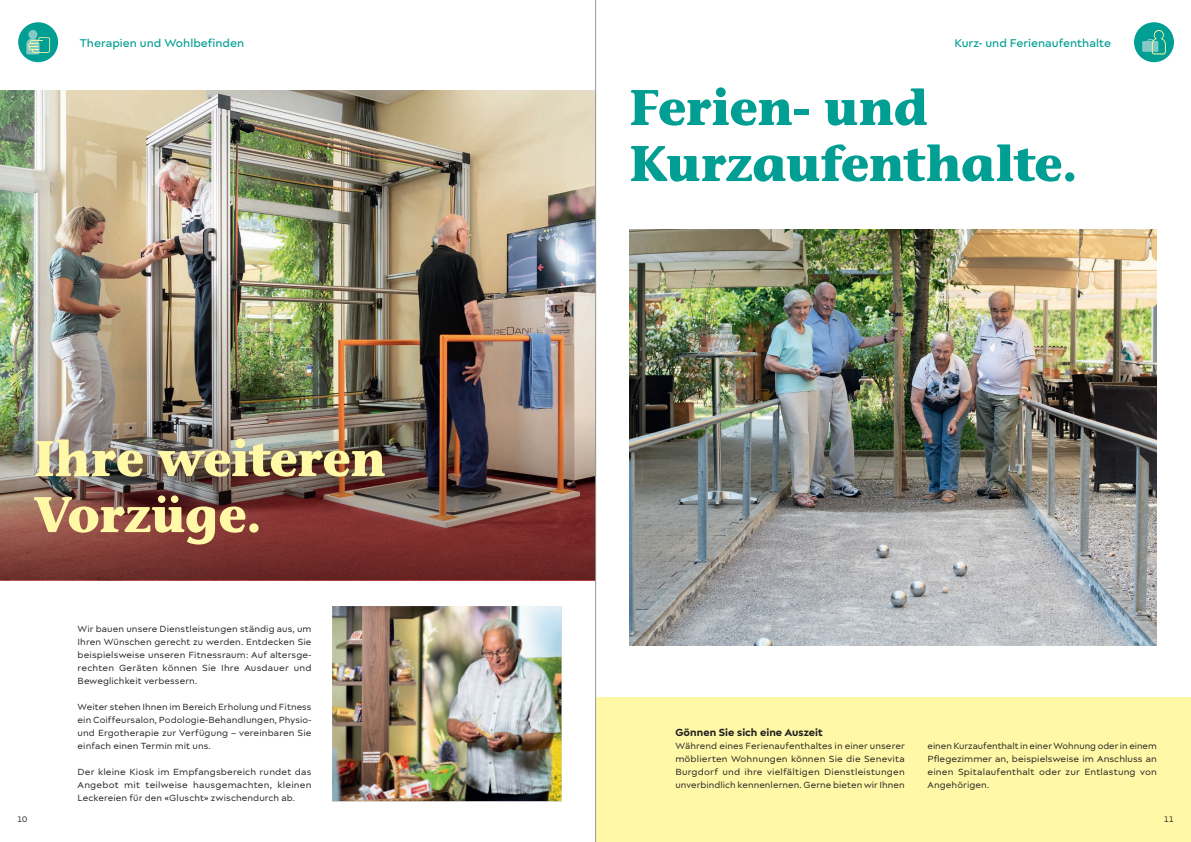
<style>
.page{position:relative;width:1191px;height:842px;background:#fff}
.page>*{position:absolute;margin:0;border:0;box-sizing:border-box;transform-origin:0 0}
.t1{font:700 50px/56px "Stone Informal ITC Pro";letter-spacing:-.005em;color:#009e93}
.t2{font:700 50px/56px "Stone Informal ITC Pro";letter-spacing:-.005em;color:#fff8a6}
.t3{font:500 12px "Matteo";color:#009e93}
.Untertitel{font:700 11px "Matteo";letter-spacing:.005em;color:#231f20}
.Lauftext_Block{font:9.5px/13px "Matteo";letter-spacing:.01em;color:#231f20;text-align:justify}
.t4{font:8.5px "Matteo";color:#231f20}
</style>
<div class="page">
<div style="left:596px;top:697px;width:595px;height:145px;background:#fff8a6"></div>
<img style="left:0;top:91px;width:595px;height:324px">
<img style="left:629px;top:229px;width:528px;height:416px">
<img style="left:0;top:415px;width:595px;height:165px">
<div style="left:1134px;top:22px;width:40px;height:40px;background:#009e93;border-radius:50%"></div>
<svg style="left:1142px;top:30px;width:23px;height:24px"></svg>
<div style="left:18px;top:22px;width:40px;height:40px;background:#009e93;border-radius:50%"></div>
<svg style="left:26px;top:30px;width:24px;height:24px"></svg>
<img style="left:332px;top:606px;width:229px;height:195px">
<hr style="left:595px;top:0;width:1px;height:842px;background:#939598">
<p class="t3" style="left:80px;top:36px;width:166px">Therapien und Wohlbefinden</p>
<p class="t2" style="left:34px;top:431px;width:353px">Ihre weiteren<br>Vorzüge.</p>
<p class="Lauftext_Block" style="left:78px;top:622px;width:235px">Wir bauen unsere Dienstleistungen ständig aus, um Ihren Wünschen gerecht zu werden. Entdecken Sie beispielsweise unseren Fitnessraum: Auf altersge&shy;rechten Geräten können Sie Ihre Ausdauer und Beweglichkeit verbessern.</p>
<p class="Lauftext_Block" style="left:78px;top:700px;width:235px">Weiter stehen Ihnen im Bereich Erholung und Fitness ein Coiffeursalon, Podologie-Behandlungen, Physio&shy;und Ergotherapie zur Verfügung – vereinbaren Sie einfach einen Termin mit uns.</p>
<p class="Lauftext_Block" style="left:78px;top:765px;width:235px">Der kleine Kiosk im Empfangsbereich rundet das Angebot mit teilweise hausgemachten, kleinen Leckereien für den «Gluscht» zwischendurch ab.</p>
<p class="t3" style="left:954px;top:36px;width:158px">Kurz- und Ferienaufenthalte</p>
<p class="t1" style="left:629px;top:80px;width:450px">Ferien- und<br>Kurzaufenthalte.</p>
<p class="Untertitel" style="left:675px;top:726px;width:149px">Gönnen Sie sich eine Auszeit</p>
<p class="Lauftext_Block" style="left:675px;top:739px;width:231px">Während eines Ferienaufenthaltes in einer unserer möblierten Wohnungen können Sie die Senevita Burgdorf und ihre vielfältigen Dienstleistungen unverbindlich kennenlernen. Gerne bieten wir Ihnen</p>
<p class="Lauftext_Block" style="left:927px;top:739px;width:231px">einen Kurzaufenthalt in einer Wohnung oder in einem Pflegezimmer an, beispielsweise im Anschluss an einen Spitalaufenthalt oder zur Entlastung von Angehörigen.</p>
<p class="t4" style="left:17px;top:814px;width:12px">10</p>
<p class="t4" style="left:1163px;top:814px;width:12px">11</p>
</div>
